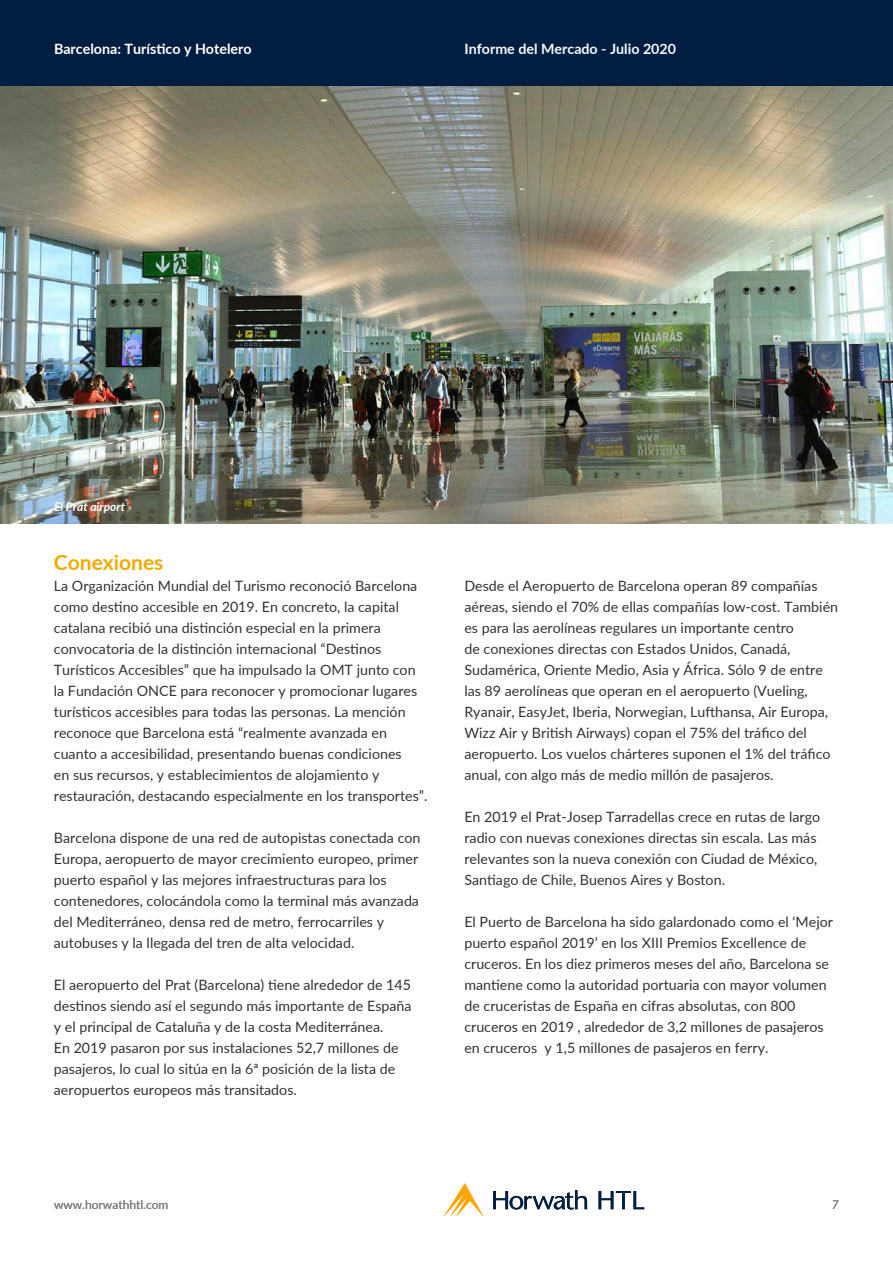
<style>
.page{position:relative;width:893px;height:1263px;background:#fff}
.page>*{position:absolute;margin:0;border:0;box-sizing:border-box;transform-origin:0 0}
.t1{font:700 21px "Lato";color:#f1ab00}
.t2{font:14.25px/21px "Lato";color:#333}
.t3{font:700 14.25px "Lato";color:#fff}
.t4{font:700 14.25px "Lato";color:#f3fafe}
.t5{font:12px "Lato";color:#808080}
.t6{font:italic 700 12px "Lato";color:#fff}
.t7{font:italic 12px "Lato";color:#808080}
</style>
<div class="page">
<img style="left:0;top:85px;width:893px;height:438px">
<div style="left:0;top:0;width:893px;height:85px;background:#001e41"></div>
<svg style="left:444px;top:1183px;width:39px;height:32px"></svg>
<svg style="left:493px;top:1190px;width:94px;height:19px"></svg>
<svg style="left:599px;top:1191px;width:45px;height:18px"></svg>
<p class="t3" style="left:54px;top:38px;width:199px">Barcelona: Turístico y Hotelero</p>
<p class="t4" style="left:464px;top:38px;width:213px">Informe del Mercado - Julio 2020</p>
<p class="t6" style="left:54px;top:498px;width:73px">El Prat airport</p>
<p class="t1" style="left:54px;top:547px;width:111px">Conexiones</p>
<p class="t2" style="left:54px;top:574px;width:375px">La Organización Mundial del Turismo reconoció Barcelona como destino accesible en 2019. En concreto, la capital catalana recibió una distinción especial en la primera convocatoria de la distinción internacional “Destinos Turísticos Accesibles” que ha impulsado la OMT junto con la Fundación ONCE para reconocer y promocionar lugares turísticos accesibles para todas las personas. La mención reconoce que Barcelona está “realmente avanzada en cuanto a accesibilidad, presentando buenas condiciones<br>en sus recursos, y establecimientos de alojamiento y restauración, destacando especialmente en los transportes”.</p>
<p class="t2" style="left:54px;top:826px;width:368px">Barcelona dispone de una red de autopistas conectada con Europa, aeropuerto de mayor crecimiento europeo, primer puerto español y las mejores infraestructuras para los contenedores, colocándola como la terminal más avanzada del Mediterráneo, densa red de metro, ferrocarriles y autobuses y la llegada del tren de alta velocidad.</p>
<p class="t2" style="left:54px;top:973px;width:359px">El aeropuerto del Prat (Barcelona) tiene alrededor de 145 destinos siendo así el segundo más importante de España y el principal de Cataluña y de la costa Mediterránea.<br>En 2019 pasaron por sus instalaciones 52,7 millones de pasajeros, lo cual lo sitúa en la 6ª posición de la lista de aeropuertos europeos más transitados.</p>
<p class="t2" style="left:464px;top:574px;width:375px">Desde el Aeropuerto de Barcelona operan 89 compañías aéreas, siendo el 70% de ellas compañías low-cost. También es para las aerolíneas regulares un importante centro<br>de conexiones directas con Estados Unidos, Canadá, Sudamérica, Oriente Medio, Asia y África. Sólo 9 de entre las 89 aerolíneas que operan en el aeropuerto (Vueling, Ryanair, EasyJet, Iberia, Norwegian, Lufthansa, Air Europa, Wizz Air y British Airways) copan el 75% del tráfico del aeropuerto. Los vuelos chárteres suponen el 1% del tráfico anual, con algo más de medio millón de pasajeros.</p>
<p class="t2" style="left:464px;top:806px;width:357px">En 2019 el Prat-Josep Tarradellas crece en rutas de largo radio con nuevas conexiones directas sin escala. Las más relevantes son la nueva conexión con Ciudad de México, Santiago de Chile, Buenos Aires y Boston.</p>
<p class="t2" style="left:464px;top:911px;width:370px">El Puerto de Barcelona ha sido galardonado como el ‘Mejor puerto español 2019’ en los XIII Premios Excellence de cruceros. En los diez primeros meses del año, Barcelona se mantiene como la autoridad portuaria con mayor volumen de cruceristas de España en cifras absolutas, con 800 cruceros en 2019 , alrededor de 3,2 millones de pasajeros en cruceros y 1,5 millones de pasajeros en ferry.</p>
<p class="t5" style="left:54px;top:1196px;width:116px">www.horwathhtl.com</p>
<p class="t7" style="left:832px;top:1196px;width:8px">7</p>
</div>
